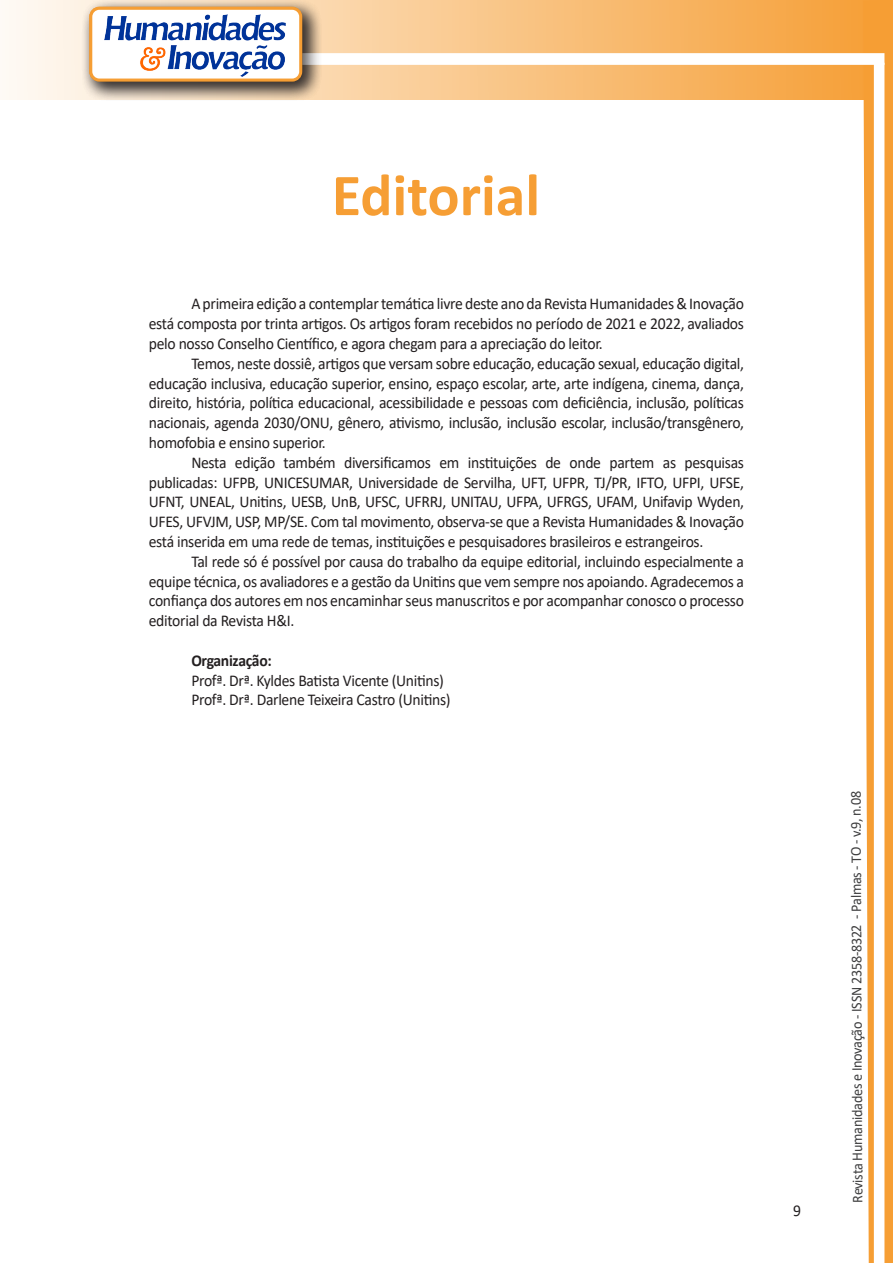
<style>
.page{position:relative;width:893px;height:1263px;background:#fff}
.page>*{position:absolute;margin:0;border:0;box-sizing:border-box;transform-origin:0 0}
.t1{font:700 60px "Calibri";color:#f69e34}
.texto{font:16.5px/19.8px "Calibri";letter-spacing:-.02em;color:#231f20;text-align:justify;scale:.95 1}
.texto-2{font:700 16.5px "Calibri";letter-spacing:-.02em;color:#231f20;scale:.95 1}
.t2{font:15px "Calibri";letter-spacing:-.025em;color:#3e3e3f;scale:.95 1}
</style>
<div class="page">
<svg style="left:5px;top:0;width:858px;height:100px;background:#f9c484"></svg>
<div style="left:302px;top:53px;width:582px;height:12px;background:#fff;border:2px solid #fff"></div>
<svg style="left:863px;top:0;width:30px;height:1263px"></svg>
<div style="left:81px;top:0;width:241px;height:102px;background:#231f20;opacity:.75"></div>
<div style="left:91px;top:8px;width:210px;height:72px;background:#fff;border-radius:9px"></div>
<img style="left:104px;top:14px;width:181px;height:62px">
<div style="left:89px;top:7px;width:213px;height:75px;border:3px solid #f69e34;border-radius:9px"></div>
<p class="t1" style="left:332px;top:153px;width:210px">Editorial</p>
<p class="texto" style="left:149px;top:293px;width:628px;text-indent:43px">A primeira edição a contemplar temática livre deste ano da Revista Humanidades &amp; Inovação está composta por trinta artigos. Os artigos foram recebidos no período de 2021 e 2022, avaliados pelo nosso Conselho Científico, e agora chegam para a apreciação do leitor.</p>
<p class="texto" style="left:149px;top:353px;width:628px;text-indent:43px">Temos, neste dossiê, artigos que versam sobre educação, educação sexual, educação digital, educação inclusiva, educação superior, ensino, espaço escolar, arte, arte indígena, cinema, dança, direito, história, política educacional, acessibilidade e pessoas com deficiência, inclusão, políticas nacionais, agenda 2030/ONU, gênero, ativismo, inclusão, inclusão escolar, inclusão/transgênero, homofobia e ensino superior.</p>
<p class="texto" style="left:149px;top:452px;width:628px;text-indent:43px">Nesta edição também diversificamos em instituições de onde partem as pesquisas publicadas: UFPB, UNICESUMAR, Universidade de Servilha, UFT, UFPR, TJ/PR, IFTO, UFPI, UFSE, UFNT, UNEAL, Unitins, UESB, UnB, UFSC, UFRRJ, UNITAU, UFPA, UFRGS, UFAM, Unifavip Wyden, UFES, UFVJM, USP, MP/SE. Com tal movimento, observa-se que a Revista Humanidades &amp; Inovação está inserida em uma rede de temas, instituições e pesquisadores brasileiros e estrangeiros.</p>
<p class="texto" style="left:149px;top:551px;width:628px;text-indent:43px">Tal rede só é possível por causa do trabalho da equipe editorial, incluindo especialmente a equipe técnica, os avaliadores e a gestão da Unitins que vem sempre nos apoiando. Agradecemos a confiança dos autores em nos encaminhar seus manuscritos e por acompanhar conosco o processo editorial da Revista H&amp;I.</p>
<p class="texto-2" style="left:191px;top:649px;width:86px">Organização:</p>
<p class="texto" style="left:191px;top:670px;width:267px">Profª. Drª. Kyldes Batista Vicente (Unitins)</p>
<p class="texto" style="left:191px;top:689px;width:274px">Profª. Drª. Darlene Teixeira Castro (Unitins)</p>
<p class="texto" style="left:793px;top:1200px;width:10px">9</p>
<p class="t2" style="left:846px;top:1203px;width:435px;rotate:-90deg">Revista Humanidades e Inovação - ISSN 2358-8322 - Palmas - TO - v.9, n.08</p>
</div>
